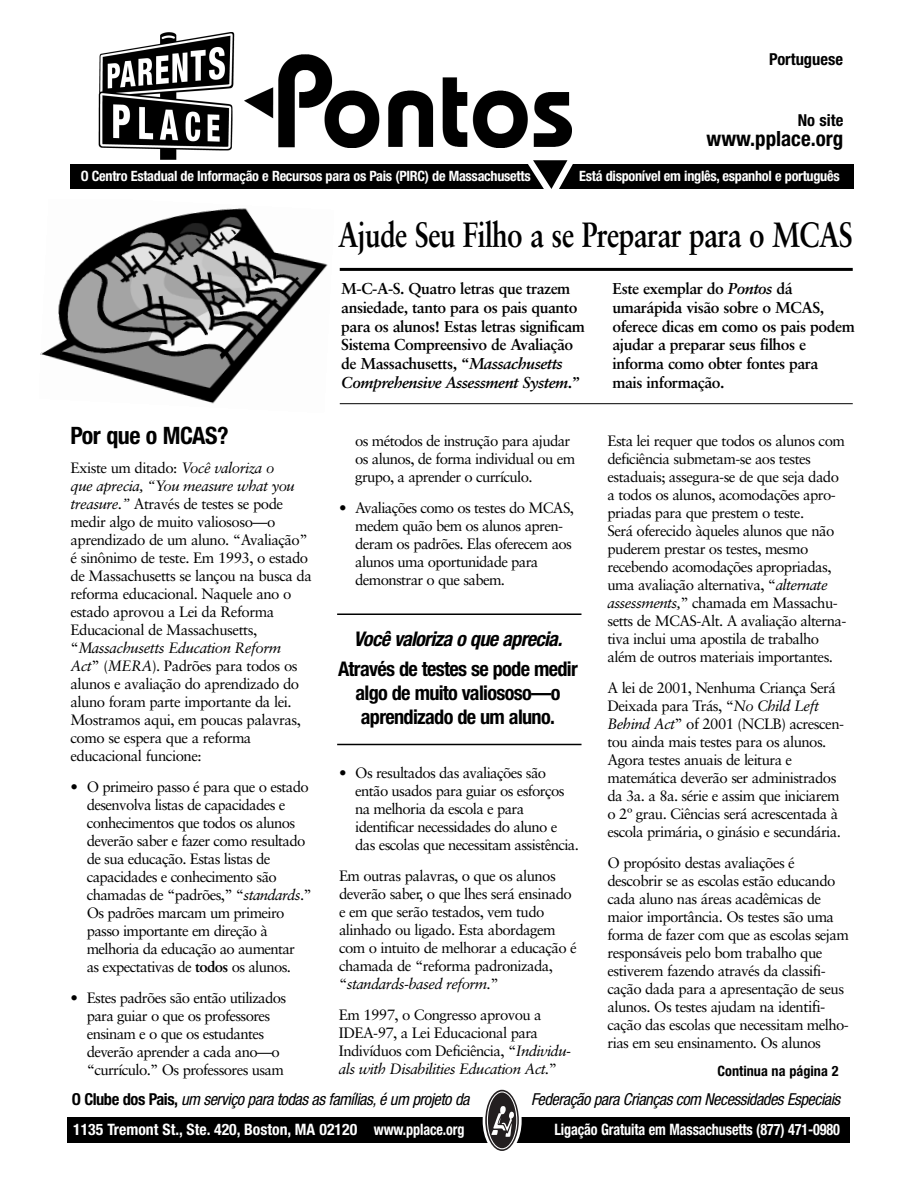
<style>
.page{position:relative;width:918px;height:1188px;background:#fff}
.page>*{position:absolute;margin:0;border:0;box-sizing:border-box;transform-origin:0 0}
.t1{font:700 35.1px "Sabon";letter-spacing:-.02em;color:#000;scale:.8 1}
.t2{font:700 condensed 24px "Helvetica Neue";letter-spacing:-.02em;color:#000}
.t3{font:700 condensed 21px "Helvetica Neue";color:#000}
.t4{font:700 condensed 20.25px/24px "Helvetica Neue";letter-spacing:-.035em;color:#000;text-align:center}
.t5{font:italic 700 condensed 20.25px "Helvetica Neue";color:#000}
.t6{font:italic condensed 16.5px "Helvetica Neue";letter-spacing:-.03em;color:#000}
.t7{font:700 condensed 16.5px "Helvetica Neue";color:#000}
.t8{font:700 15.75px/18.8px "Sabon";letter-spacing:-.03em;color:#000}
.t9{font:700 condensed 15.75px "Helvetica Neue";letter-spacing:-.01em;color:#fff}
.t10{font:700 condensed 15.75px "Helvetica Neue";letter-spacing:-.01em;color:#fff;scale:.9 1}
.t11{font:15px/18px "Sabon";letter-spacing:-.04em;color:#000}
.t12{font:700 condensed 14.25px "Helvetica Neue";letter-spacing:-.02em;color:#fff}
.t13{font:700 condensed 14.25px "Helvetica Neue";color:#000}
.s1{font-style:italic}
.s2{font-weight:700}
.s3{font-size:15.75px}
.s4{font-weight:700;font-style:normal}
</style>
<div class="page">
<img style="left:40px;top:208px;width:288px;height:196px">
<hr style="left:340px;top:268px;width:513px;height:3px;background:#000">
<hr style="left:340px;top:403px;width:513px;height:1px;background:#000">
<hr style="left:337px;top:614px;width:244px;height:1px;background:#000">
<hr style="left:337px;top:744px;width:245px;height:1px;background:#000">
<img style="left:98px;top:32px;width:137px;height:128px">
<img style="left:244px;top:54px;width:327px;height:93px">
<div style="left:70px;top:165px;width:784px;height:24px;background:#000"></div>
<svg style="left:525px;top:160px;width:50px;height:29px"></svg>
<div style="left:68px;top:1117px;width:782px;height:26px;background:#000"></div>
<div style="left:483px;top:1088px;width:39px;height:66px;background:#fff;border-radius:50%"></div>
<svg style="left:485px;top:1090px;width:34px;height:61px"></svg>
<p class="t7" style="left:769px;top:53px;width:75px">Portuguese</p>
<p class="t7" style="left:798px;top:114px;width:47px">No site</p>
<h3 class="t3" style="left:707px;top:131px;width:138px">www.pplace.org</h3>
<p class="t12" style="left:81px;top:171px;width:451px">O Centro Estadual de Informação e Recursos para os Pais (PIRC) de Massachusetts</p>
<p class="t12" style="left:579px;top:171px;width:262px">Está disponível em inglês, espanhol e português</p>
<h1 class="t1" style="left:338px;top:220px;width:645px">Ajude Seu Filho a se Preparar para o MCAS</h1>
<h2 class="t2" style="left:70px;top:427px;width:160px">Por que o MCAS?</h2>
<p class="t11" style="left:70px;top:460px;width:243px">Existe um ditado: <span class="s1">Você valoriza o<br>que aprecia, “You measure what you treasure.”</span> Através de testes se pode medir algo de muito valiososo—o aprendizado de um aluno. “Avaliação” é sinônimo de teste. Em 1993, o estado de Massachusetts se lançou na busca da reforma educacional. Naquele ano o estado aprovou a Lei da Reforma Educacional de Massachusetts, “<span class="s1">Massachusetts Education Reform Act</span>” (<span class="s1">MERA</span>). Padrões para todos os alunos e avaliação do aprendizado do aluno foram parte importante da lei.<br>Mostramos aqui, em poucas palavras, como se espera que a reforma educacional funcione:</p>
<p class="t11" style="left:87px;top:779px;width:227px;text-indent:-16px">• O primeiro passo é para que o estado desenvolva listas de capacidades e conhecimentos que todos os alunos deverão saber e fazer como resultado de sua educação. Estas listas de capacidades e conhecimento são chamadas de “padrões,” “<span class="s1">standards</span>.” Os padrões marcam um primeiro passo importante em direção à melhoria da educação ao aumentar<br>as expectativas de <span class="s2">todos</span> os alunos.</p>
<p class="t11" style="left:87px;top:990px;width:201px;text-indent:-16px">• Estes padrões são então utilizados para guiar o que os professores ensinam e o que os estudantes deverão aprender a cada ano—o “currículo.” Os professores usam</p>
<p class="t8" style="left:341px;top:281px;width:245px">M-C-A-S. Quatro letras que trazem ansiedade, tanto para os pais quanto para os alunos! Estas letras significam Sistema Compreensivo de Avaliação de Massachusetts, “<span class="s1">Massachusetts Comprehensive Assessment System</span>.”</p>
<p class="t8" style="left:612px;top:281px;width:244px">Este exemplar do <span class="s1">Pontos</span> dá umarápida visão sobre o MCAS, oferece dicas em como os pais podem ajudar a preparar seus filhos e informa como obter fontes para<br>mais informação.</p>
<p class="t11" style="left:355px;top:433px;width:221px">os métodos de instrução para ajudar os alunos, de forma individual ou em grupo, a aprender o currículo.</p>
<p class="t11" style="left:355px;top:500px;width:220px;text-indent:-16px">• Avaliações como os testes do MCAS, medem quão bem os alunos apren&shy;deram os padrões. Elas oferecem aos alunos uma oportunidade para demonstrar o que sabem.</p>
<h3 class="t5" style="left:354px;top:632px;width:214px">Você valoriza o que aprecia.</h3>
<h3 class="t4" style="left:338px;top:659px;width:241px">Através de testes se pode medir algo de muito valiososo—o aprendizado de um aluno.</h3>
<p class="t11" style="left:355px;top:765px;width:225px;text-indent:-16px">• Os resultados das avaliações são então usados para guiar os esforços na melhoria da escola e para identificar necessidades do aluno e das escolas que necessitam assistência.</p>
<p class="t11" style="left:339px;top:868px;width:239px">Em outras palavras, o que os alunos deverão saber, o que lhes será ensinado e em que serão testados, vem tudo alinhado ou ligado. Esta abordagem com o intuito de melhorar a educação é chamada de “reforma padronizada, “<span class="s1">standards-based reform.</span>”</p>
<p class="t11" style="left:339px;top:1007px;width:234px">Em 1997, o Congresso aprovou a IDEA-97, a Lei Educacional para Indivíduos com Deficiência, “<span class="s1">Individu&shy;als with Disabilities Education Act.</span>”</p>
<p class="t11" style="left:608px;top:433px;width:240px">Esta lei requer que todos os alunos com deficiência submetam-se aos testes estaduais; assegura-se de que seja dado a todos os alunos, acomodações apro&shy;priadas para que prestem o teste.<br>Será oferecido àqueles alunos que não puderem prestar os testes, mesmo recebendo acomodações apropriadas, uma avaliação alternativa, “<span class="s1">alternate assessments,</span>” chamada em Massachu&shy;setts de MCAS-Alt. A avaliação alterna&shy;tiva inclui uma apostila de trabalho além de outros materiais importantes.</p>
<p class="t11" style="left:608px;top:680px;width:238px">A lei de 2001, Nenhuma Criança Será Deixada para Trás, “<span class="s1">No Child Left Behind Act</span>” of 2001 (NCLB) acrescen&shy;tou ainda mais testes para os alunos.<br>Agora testes anuais de leitura e matemática deverão ser administrados da 3a. a 8a. série e assim que iniciarem o 2º grau. Ciências será acrescentada à escola primária, o ginásio e secundária.</p>
<p class="t11" style="left:608px;top:855px;width:243px">O propósito destas avaliações é descobrir se as escolas estão educando cada aluno nas áreas acadêmicas de maior importância. Os testes são uma forma de fazer com que as escolas sejam responsáveis pelo bom trabalho que estiverem fazendo através da classifi&shy;cação dada para a apresentação de seus alunos. Os testes ajudam na iden<span class="s3">tifi&shy;</span>cação das escolas que necessitam melho&shy;rias em seu ensinamento. Os alunos</p>
<p class="t13" style="left:718px;top:1066px;width:122px">Continua na página 2</p>
<p class="t6" style="left:72px;top:1094px;width:402px"><span class="s4">O C l u b e d o s P a i s ,</span> um serviço para todasasfamílias, é um projeto da</p>
<p class="t6" style="left:531px;top:1094px;width:314px">Federação para Criançascom NecessidadesEspeciais</p>
<p class="t9" style="left:73px;top:1124px;width:393px">1135 Tremont St., Ste. 420, Boston, MA 02120 www.pplace.org</p>
<p class="t10" style="left:555px;top:1124px;width:319px">Ligação Gratuita em Massachusetts (877) 471-0980</p>
</div>
